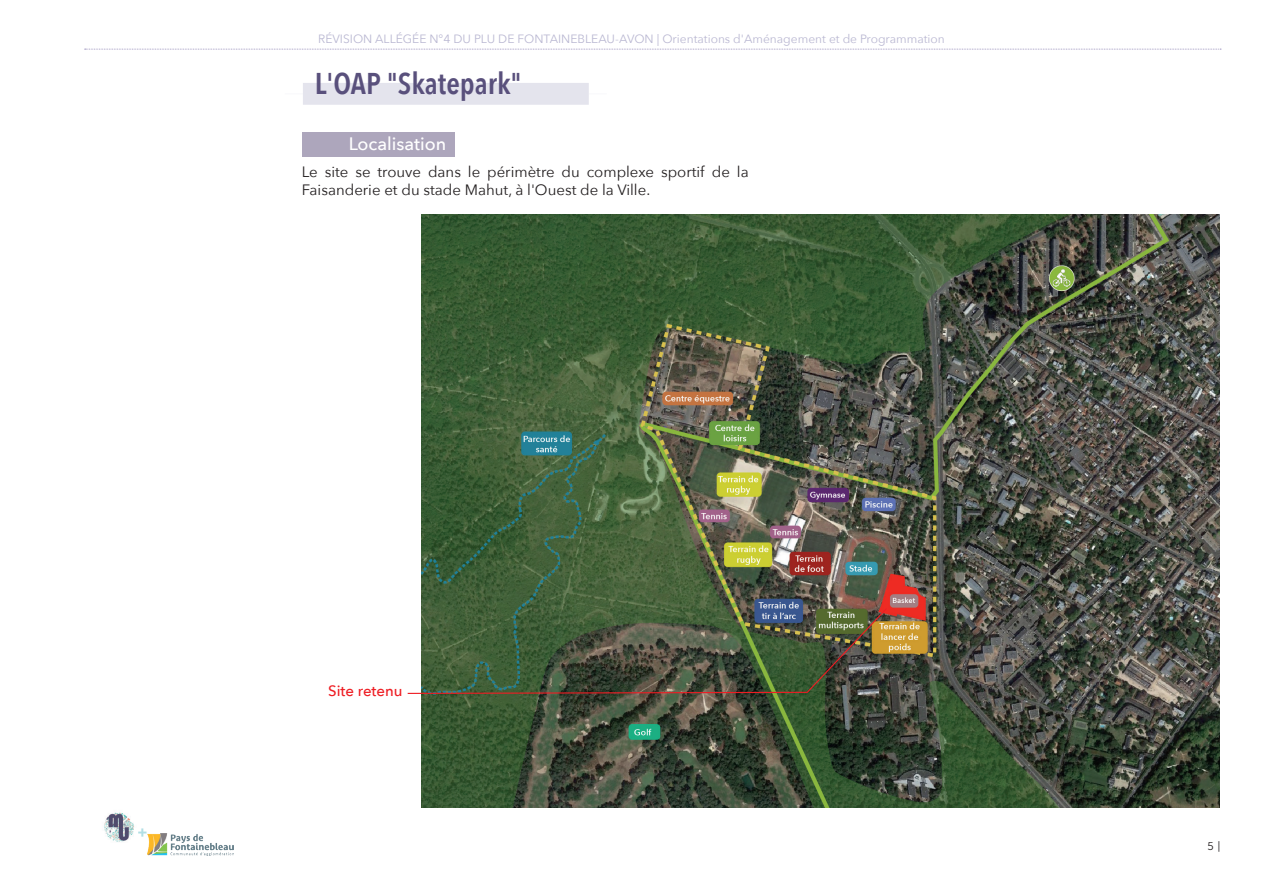
<style>
.page{position:relative;width:1263px;height:893px;background:#fff}
.page>*{position:absolute;margin:0;border:0;box-sizing:border-box;transform-origin:0 0}
.t1{font:600 30px "Avenir Next Condensed";color:#59507c}
.t2{font:500 18px "Avenir Next";color:#fff}
.t3{font:15px/18px "Avenir Next";color:#231f20}
.t4{font:500 15px "Avenir Next";color:#ee1d23}
.t5{font:700 15px "Avenir Next";color:#b1dfe5}
.t6{font:12px "Avenir Next";color:#bab8d2}
.t7{font:11.25px "Museo Sans 300";color:#231f20}
</style>
<div class="page">
<img style="left:104px;top:812px;width:30px;height:30px">
<img style="left:147px;top:834px;width:87px;height:22px">
<svg style="left:85px;top:49px;width:1136px;height:1px"></svg>
<div style="left:303px;top:83px;width:286px;height:22px;background:#e4e4ed"></div>
<div style="left:302px;top:132px;width:153px;height:25px;background:#ada6bc"></div>
<img style="left:421px;top:214px;width:799px;height:594px">
<img style="left:407px;top:607px;width:481px;height:87px">
<p class="t6" style="left:318px;top:28px;width:628px">RÉVISION ALLÉGÉE N°4 DU PLU DE FONTAINEBLEAU-AVON | Orientations d'Aménagement et de Programmation</p>
<h1 class="t1" style="left:315px;top:57px;width:209px">L'OAP "Skatepark"</h1>
<p class="t2" style="left:349px;top:129px;width:99px">Localisation</p>
<p class="t3" style="left:302px;top:162px;width:448px">Le site se trouve dans le périmètre du complexe sportif de la<br>Faisanderie et du stade Mahut, à l'Ouest de la Ville.</p>
<p class="t5" style="left:137px;top:819px;width:11px">+</p>
<p class="t4" style="left:328px;top:678px;width:76px">Site retenu</p>
<p class="t7" style="left:1207px;top:840px;width:15px">5 |</p>
</div>
